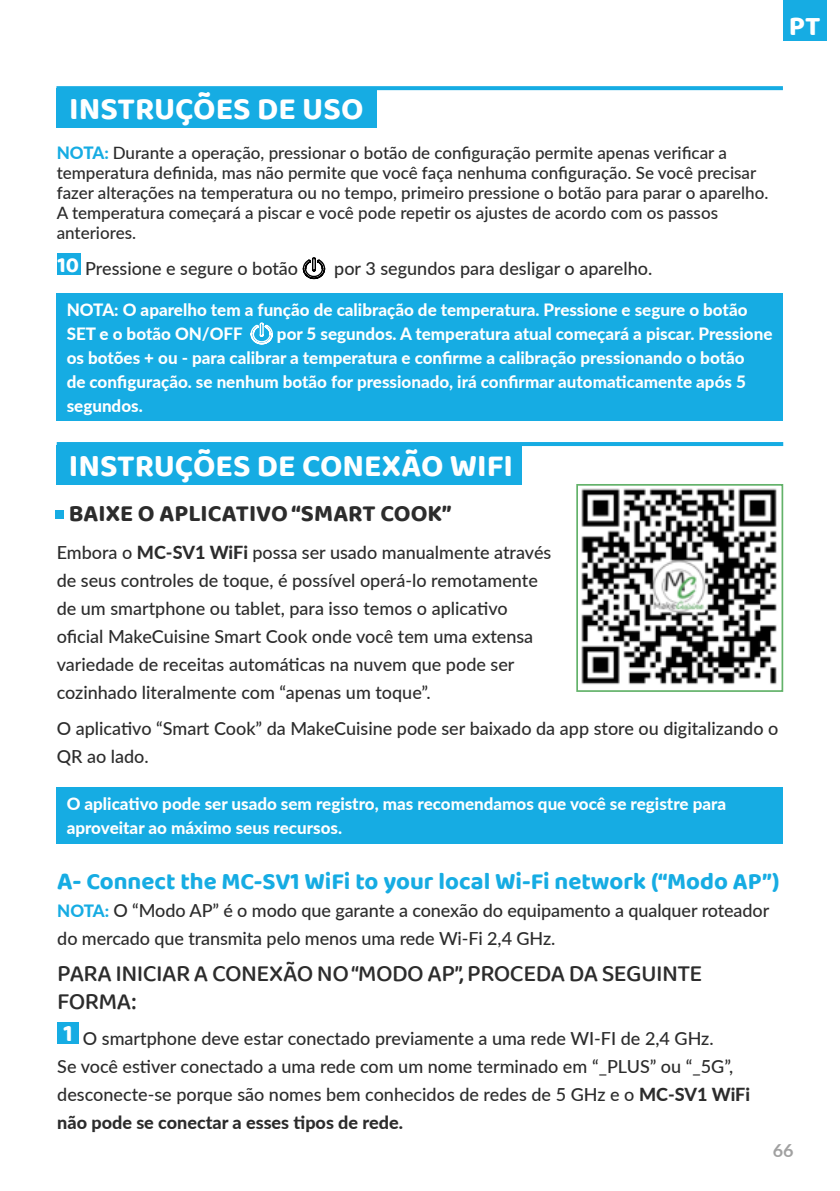
<style>
.page{position:relative;width:840px;height:1191px;background:#fff}
.page>*{position:absolute;margin:0;border:0;box-sizing:border-box;transform-origin:0 0}
.t1{font:700 32px "Baloo 2";color:#fff}
.t2{font:700 28px "Baloo 2";color:#fff}
.t3{font:700 24px "Baloo 2";color:#16ace3}
.t4{font:500 24px "Baloo 2";letter-spacing:-.025em;color:#2c2c2c}
.t5{font:700 24px "Baloo 2";color:#2c2c2c}
.t6{font:500 18px/28px "Lato";color:#2c2c2c}
.t7{font:700 18px "Lato";color:#a1a1a1}
.t8{font:800 17px/24px "Lato";color:#fff}
.t9{font:500 17px/20px "Lato";color:#2c2c2c}
.s1{font-weight:800;color:#16ace3}
.s2{font-weight:800}
.s3{font-size:25px}
.s4{font-weight:800;font-size:17px;color:#16ace3}
</style>
<div class="page">
<div style="left:782px;top:0;width:43px;height:41px;background:#16ace3"></div>
<div style="left:57px;top:253px;width:24px;height:22px;background:#16ace3"></div>
<svg style="left:302px;top:257px;width:24px;height:23px"></svg>
<div style="left:57px;top:293px;width:725px;height:127px;background:#16ace3"></div>
<svg style="left:250px;top:322px;width:23px;height:23px"></svg>
<hr style="left:57px;top:442px;width:725px;height:4px;background:#16ace3">
<div style="left:56px;top:445px;width:466px;height:40px;background:#16ace3"></div>
<div style="left:56px;top:511px;width:8px;height:8px;background:#16ace3"></div>
<div style="left:57px;top:1022px;width:22px;height:22px;background:#16ace3"></div>
<div style="left:57px;top:787px;width:725px;height:57px;background:#16ace3"></div>
<img style="left:581px;top:488px;width:196px;height:197px">
<div style="left:576px;top:484px;width:206px;height:208px;border:2px solid #63b26a"></div>
<div style="left:56px;top:88px;width:321px;height:40px;background:#16ace3"></div>
<svg style="left:56px;top:86px;width:726px;height:4px;fill:#16ace3"></svg>
<h2 class="t2" style="left:788px;top:9px;width:33px">PT</h2>
<h1 class="t1" style="left:69px;top:89px;width:296px">INSTRUÇÕES DE USO</h1>
<p class="t9" style="left:57px;top:142px;width:712px"><span class="s1">NOTA:</span> Durante a operação, pressionar o botão de configuração permite apenas verificar a temperatura definida, mas não permite que você faça nenhuma configuração. Se você precisar fazer alterações na temperatura ou no tempo, primeiro pressione o botão para parar o aparelho.<br>A temperatura começará a piscar e você pode repetir os ajustes de acordo com os passos anteriores.</p>
<p class="t6" style="left:57px;top:254px;width:242px"><sup>10</sup> Pressione e segure o botão</p>
<p class="t6" style="left:334px;top:254px;width:319px">por 3 segundos para desligar o aparelho.</p>
<p class="t8" style="left:67px;top:297px;width:682px">NOTA: O aparelho tem a função de calibração de temperatura. Pressione e segure o botão<br>SET e o botão ON/OFF</p>
<p class="t8" style="left:67px;top:321px;width:706px;text-indent:210px">por 5 segundos. A temperatura atual começará a piscar. Pressione os botões + ou - para calibrar a temperatura e confirme a calibração pressionando o botão<br>de configuração. se nenhum botão for pressionado, irá confirmar automaticamente após 5 segundos.</p>
<h1 class="t1" style="left:69px;top:446px;width:445px">INSTRUÇÕES DE CONEXÃO WIFI</h1>
<h3 class="t5" style="left:69px;top:499px;width:28px">Baixe</h3>
<h3 class="t5" style="left:138px;top:499px;width:36px">o aplicativo</h3>
<h3 class="t5" style="left:291px;top:499px;width:39px">“Smart</h3>
<h3 class="t5" style="left:380px;top:499px;width:73px">Coo k”</h3>
<p class="t6" style="left:57px;top:537px;width:496px">Embora o <span class="s2">MC-SV1 WiFi</span> possa ser usado manualmente através de seus controles de toque, é possível operá-lo remotamente de um smartphone ou tablet, para isso temos o aplicativo oficial MakeCuisine Smart Cook onde você tem uma extensa variedade de receitas automáticas na nuvem que pode ser cozinhado literalmente com “apenas um toque”.</p>
<p class="t6" style="left:57px;top:713px;width:722px">O aplicativo “Smart Cook” da MakeCuisine pode ser baixado da app store ou digitalizando o<br>QR ao lado.</p>
<p class="t8" style="left:67px;top:791px;width:660px">O aplicativo pode ser usado sem registro, mas recomendamos que você se registre para aproveitar ao máximo seus recursos.</p>
<h3 class="t3" style="left:57px;top:866px;width:723px"><span class="s3">A-</span> Connect the MC-SV1 WiFi to your local Wi-Fi network (“Modo AP”)</h3>
<p class="t6" style="left:57px;top:895px;width:713px"><span class="s4">NOTA:</span> O “Modo AP” é o modo que garante a conexão do equipamento a qualquer roteador do mercado que transmita pelo menos uma rede Wi-Fi 2,4 GHz.</p>
<h3 class="t4" style="left:57px;top:956px;width:27px">PARA</h3>
<h3 class="t4" style="left:115px;top:956px;width:12px">INICIAR</h3>
<h3 class="t4" style="left:194px;top:956px;width:34px">ACONEXÃO</h3>
<h3 class="t4" style="left:317px;top:956px;width:76px">NO “MODO</h3>
<h3 class="t4" style="left:427px;top:956px;width:55px">AP”, PROCEDA</h3>
<h3 class="t4" style="left:568px;top:956px;width:47px">DA SEGUINTE</h3>
<h3 class="t4" style="left:57px;top:984px;width:16px">FORMA</h3>
<h3 class="t4" style="left:131px;top:984px;width:6px">:</h3>
<p class="t6" style="left:57px;top:1023px;width:694px;text-indent:6px"><sup>1</sup> O smartphone deve estar conectado previamente a uma rede WI-FI de 2,4 GHz.<br>Se você estiver conectado a uma rede com um nome terminado em “_PLUS” ou “_5G”, desconecte-se porque são nomes bem conhecidos de redes de 5 GHz e o <span class="s2">MC-SV1 WiFi não pode se conectar a esses tipos de rede.</span></p>
<p class="t7" style="left:772px;top:1137px;width:22px">66</p>
</div>
